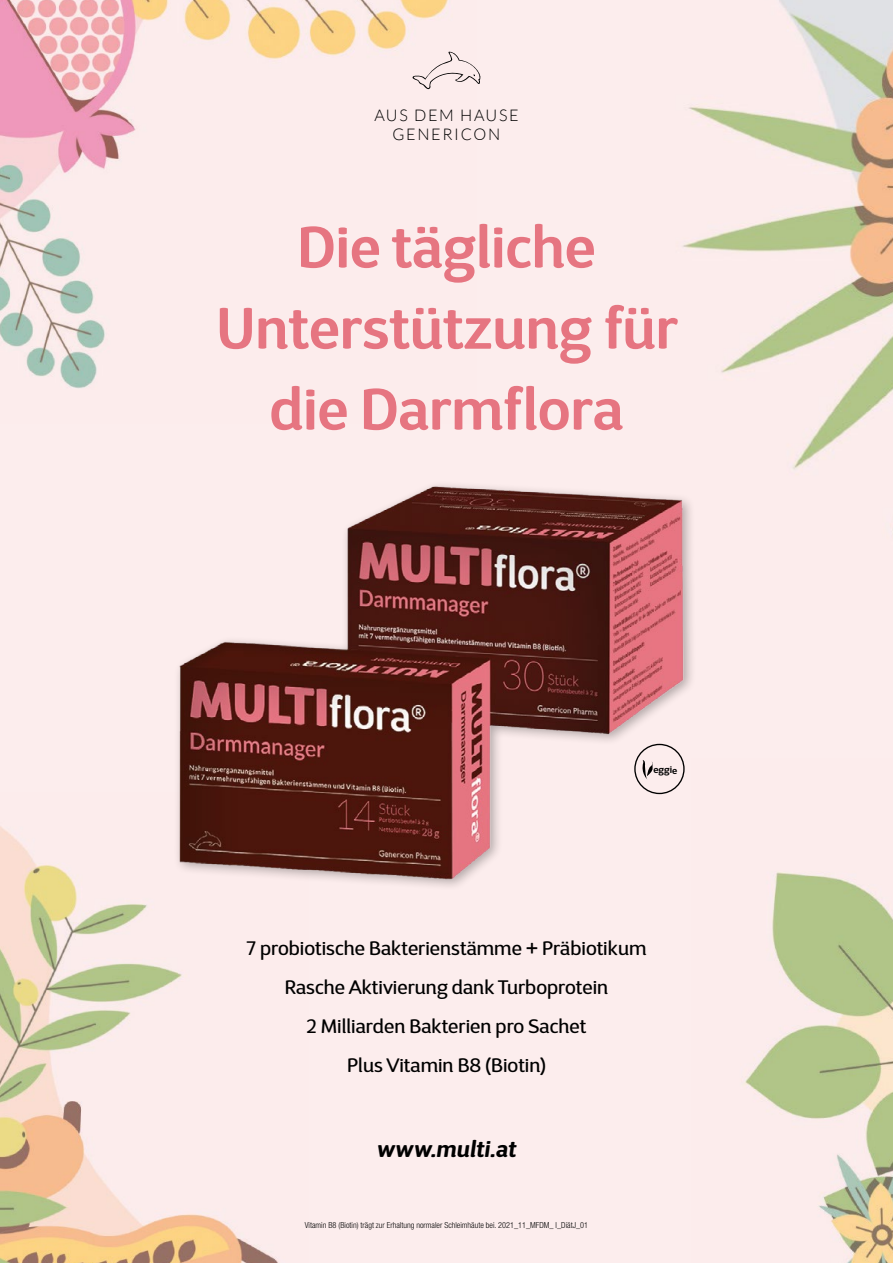
<style>
.page{position:relative;width:893px;height:1263px;background:#fff}
.page>*{position:absolute;margin:0;border:0;box-sizing:border-box;transform-origin:0 0}
.t1{font:600 58.5px/81px "D Sari";color:#e67581;text-align:center}
.t2{font:italic 700 22.95px "D Sari";letter-spacing:.005em;color:#000}
.t3{font:19.5px/39px "D Sari";color:#000;text-align:center}
.t4{font:300 16.2px/19.4px "Lato";letter-spacing:.1em;color:#000;text-align:center}
.t5{font:600 9.75px "D Sari";color:#000}
.t6{font:300 condensed 8.25px "Helvetica Neue LT Pro";color:#000}
</style>
<div class="page">
<img style="left:0;top:793px;width:308px;height:470px">
<img style="left:0;top:0;width:476px;height:424px">
<img style="left:631px;top:0;width:262px;height:610px">
<img style="left:692px;top:758px;width:201px;height:505px">
<svg style="left:412px;top:51px;width:71px;height:38px;background:#ecdddd"></svg>
<img style="left:148px;top:429px;width:563px;height:472px">
<p class="t4" style="left:374px;top:105px;width:146px">AUS DEM HAUSE<br>GENERICON</p>
<h1 class="t1" style="left:216px;top:206px;width:463px">Die tägliche<br>Unterstützung für die Darmflora</h1>
<p class="t5" style="left:653px;top:764px;width:25px">eggie</p>
<p class="t3" style="left:246px;top:929px;width:402px">7 probiotische Bakterienstämme + Präbiotikum Rasche Aktivierung dank Turboprotein<br>2 Milliarden Bakterien pro Sachet<br>Plus Vitamin B8 (Biotin)</p>
<p class="t2" style="left:377px;top:1134px;width:141px">www.multi.at</p>
<p class="t6" style="left:305px;top:1221px;width:285px">Vitamin B8 (Biotin) trägt zur Erhaltung normaler Schleimhäute bei. 2021_11_MFDM_ I_DiätJ_01</p>
</div>
